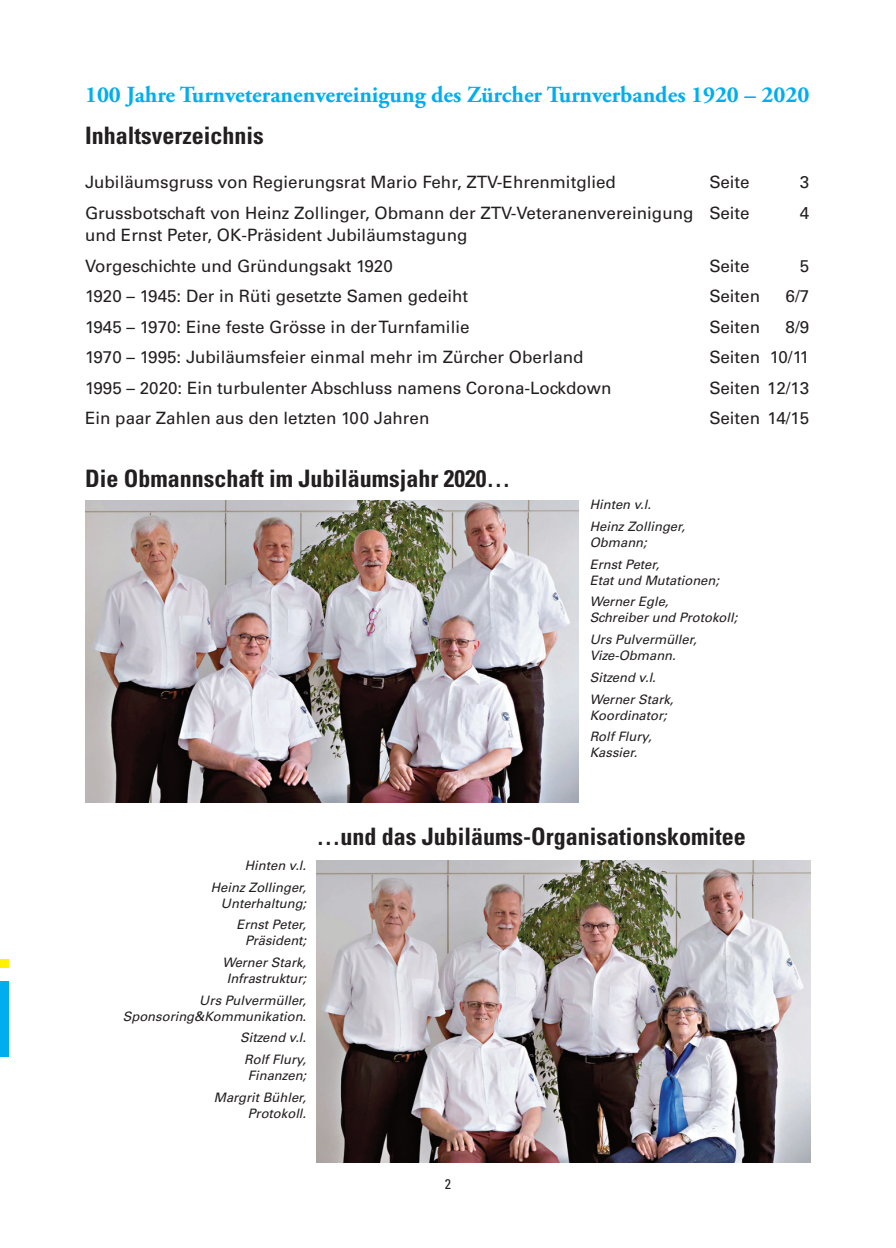
<style>
.page{position:relative;width:896px;height:1248px;background:#fff}
.page>*{position:absolute;margin:0;border:0;box-sizing:border-box;transform-origin:0 0}
.t1{font:700 condensed 24px "Univers LT";color:#231f20}
.t2{font:700 23px "Adobe Garamond Pro";color:#00aeef}
.t3{font:17px "Univers LT";color:#231f20}
.t4{font:condensed 14px "Univers LT";color:#231f20}
.t5{font:italic 13px/16px "Univers LT";color:#231f20}
</style>
<div class="page">
<div style="left:0;top:959px;width:8px;height:8px;background:#fff101"></div>
<div style="left:0;top:980px;width:8px;height:76px;background:#00aeef"></div>
<img style="left:85px;top:500px;width:493px;height:302px">
<img style="left:316px;top:860px;width:495px;height:302px">
<p class="t2" style="left:85px;top:85px;width:726px">100 Jahre Turnveteranenvereinigung des Zürcher Turnverbandes 1920 – 2020</p>
<p class="t1" style="left:85px;top:127px;width:180px">Inhaltsverzeichnis</p>
<p class="t3" style="left:85px;top:176px;width:532px">Jubiläumsgruss von Regierungsrat Mario Fehr, ZTV-Ehrenmitglied</p>
<p class="t3" style="left:709px;top:176px;width:42px">Seite</p>
<p class="t3" style="left:800px;top:176px;width:11px">3</p>
<p class="t3" style="left:85px;top:207px;width:666px">Grussbotschaft von Heinz Zollinger, Obmann der ZTV-Veteranenvereinigung Seite</p>
<p class="t3" style="left:800px;top:207px;width:11px">4</p>
<p class="t3" style="left:85px;top:229px;width:384px">und Ernst Peter, OK-Präsident Jubiläumstagung</p>
<p class="t3" style="left:85px;top:259px;width:309px">Vorgeschichte und Gründungsakt 1920</p>
<p class="t3" style="left:709px;top:259px;width:42px">Seite</p>
<p class="t3" style="left:800px;top:259px;width:11px">5</p>
<p class="t3" style="left:85px;top:290px;width:385px">1920 – 1945: Der in Rüti gesetzte Samen gedeiht</p>
<p class="t3" style="left:709px;top:290px;width:52px">Seiten</p>
<p class="t3" style="left:785px;top:290px;width:25px">6/7</p>
<p class="t3" style="left:85px;top:320px;width:386px">1945 – 1970: Eine feste Grösse in der Turnfamilie</p>
<p class="t3" style="left:709px;top:320px;width:52px">Seiten</p>
<p class="t3" style="left:785px;top:320px;width:25px">8/9</p>
<p class="t3" style="left:85px;top:351px;width:500px">1970 – 1995: Jubiläumsfeier einmal mehr im Zürcher Oberland</p>
<p class="t3" style="left:709px;top:351px;width:101px">Seiten 10/11</p>
<p class="t3" style="left:85px;top:381px;width:528px">1995 – 2020: Ein turbulenter Abschluss namens Corona-Lockdown</p>
<p class="t3" style="left:709px;top:381px;width:101px">Seiten 12/13</p>
<p class="t3" style="left:85px;top:412px;width:346px">Ein paar Zahlen aus den letzten 100 Jahren</p>
<p class="t3" style="left:709px;top:412px;width:101px">Seiten 14/15</p>
<p class="t1" style="left:85px;top:469px;width:427px">Die Obmannschaft im Jubiläumsjahr 2020…</p>
<p class="t5" style="left:590px;top:498px;width:63px">Hinten v.l.</p>
<p class="t5" style="left:590px;top:519px;width:97px">Heinz Zollinger,<br>Obmann;</p>
<p class="t5" style="left:590px;top:557px;width:131px">Ernst Peter,<br>Etat und Mutationen;</p>
<p class="t5" style="left:590px;top:595px;width:149px">Werner Egle,<br>Schreiber und Protokoll;</p>
<p class="t5" style="left:590px;top:632px;width:108px">Urs Pulvermüller,<br>Vize-Obmann.</p>
<p class="t5" style="left:590px;top:670px;width:68px">Sitzend v.l.</p>
<p class="t5" style="left:590px;top:692px;width:85px">Werner Stark,<br>Koordinator;</p>
<p class="t5" style="left:590px;top:729px;width:63px">Rolf Flury,<br>Kassier.</p>
<p class="t5" style="left:245px;top:858px;width:63px">Hinten v.l.</p>
<p class="t5" style="left:211px;top:880px;width:97px;text-align:right">Heinz Zollinger,<br>Unterhaltung;</p>
<p class="t5" style="left:236px;top:917px;width:71px;text-align:right">Ernst Peter,<br>Präsident;</p>
<p class="t5" style="left:222px;top:955px;width:85px;text-align:center">Werner Stark,<br>Infrastruktur;</p>
<p class="t5" style="left:123px;top:993px;width:185px;text-align:right">Urs Pulvermüller,<br>Sponsoring&amp;Kommunikation.</p>
<p class="t5" style="left:240px;top:1030px;width:68px">Sitzend v.l.</p>
<p class="t5" style="left:244px;top:1052px;width:63px">Rolf Flury,<br>Finanzen;</p>
<p class="t5" style="left:214px;top:1090px;width:94px;text-align:right">Margrit Bühler,<br>Protokoll.</p>
<p class="t1" style="left:316px;top:827px;width:431px">…und das Jubiläums-Organisationskomitee</p>
<p class="t4" style="left:445px;top:1178px;width:8px">2</p>
</div>
